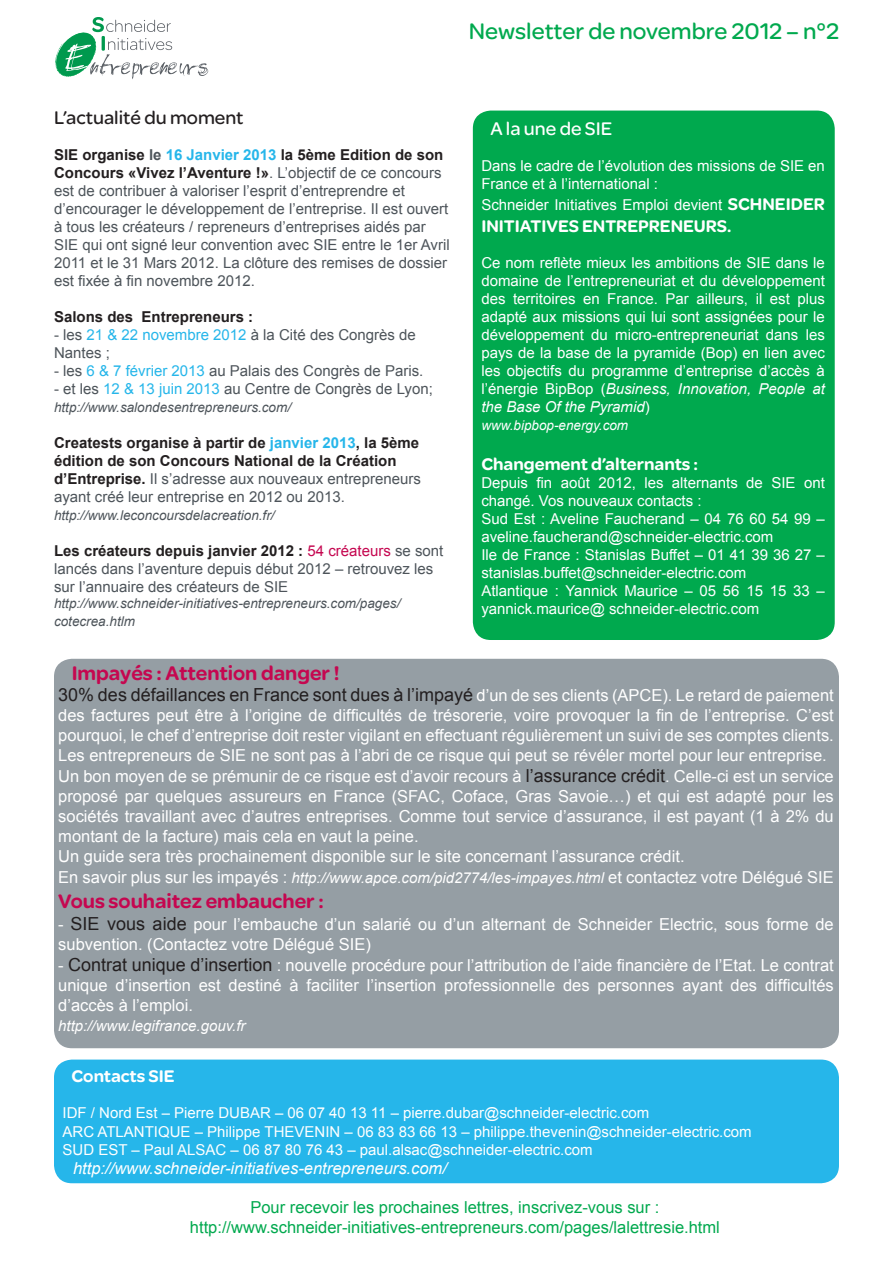
<style>
.page{position:relative;width:893px;height:1263px;background:#fff}
.page>*{position:absolute;margin:0;border:0;box-sizing:border-box;transform-origin:0 0}
.t1{font:24px "SE Optimist";color:#00a94e}
.t2{font:900 21px "SE Optimist";color:#c50750}
.t3{font:19.5px "SE Optimist";color:#231f20}
.t4{font:19.5px "SE Optimist";color:#fff}
.t5{font:18px "Arial";color:#231f20}
.t6{font:900 18px "SE Optimist";color:#fff}
.t7{font:16.5px/19.8px "Arial";color:#fff;text-align:justify}
.t8{font:16.5px/19.8px "Arial";color:#00a94e;text-align:center}
.t9{font:italic 16.5px "Arial";color:#fff}
.t10{font:15px/18px "Arial";color:#fff}
.t11{font:15px/18px "Arial";color:#4d545a}
.t12{font:700 15px/18px "Arial";color:#231f20}
.t13{font:italic 15px "Arial";color:#fff}
.t14{font:italic 13.5px/18px "Arial";color:#4d545a}
.t15{font:italic 13.5px "Arial";color:#fff}
.s1{font-weight:700;color:#231f20}
.s2{font-weight:700}
.s3{font-weight:700;color:#26b6ea}
.s4{color:#26b6ea}
.s5{font-weight:400;color:#4d545a}
.s6{color:#c50750}
.s7{font-family:"SE Optimist";font-weight:900;font-size:18px}
.s8{font-style:italic}
.s9{font-size:16.5px;color:#fff}
.s10{font-size:18px;color:#231f20}
.s11{font-style:italic;font-size:15px}
</style>
<div class="page">
<div style="left:54px;top:1059px;width:785px;height:124px;background:#26b6ea;border-radius:18px"></div>
<div style="left:54px;top:659px;width:785px;height:389px;background:#959ea4;border-radius:18px"></div>
<div style="left:473px;top:111px;width:362px;height:529px;background:#00a94e;border-radius:18px"></div>
<svg style="left:55px;top:17px;width:153px;height:62px"></svg>
<hr style="left:102px;top:36px;width:3px;height:15px;background:#00994e">
<h1 class="t1" style="left:469px;top:15px;width:372px">Newsletter de novembre 2012 – n°2</h1>
<p class="t3" style="left:54px;top:104px;width:191px">L’actualité du moment</p>
<p class="t11" style="left:54px;top:146px;width:397px"><span class="s1">SIE organise</span> <span class="s2">le</span> <span class="s3">16 Janvier 2013</span> <span class="s1">la 5ème Edition de son Concours «Vivez l’Aventure !»</span>. L’objectif de ce concours est de contribuer à valoriser l’esprit d’entreprendre et d’encourager le développement de l’entreprise. Il est ouvert à tous les créateurs / repreneurs d’entreprises aidés par SIE qui ont signé leur convention avec SIE entre le 1er Avril 2011 et le 31 Mars 2012. La clôture des remises de dossier est fixée à fin novembre 2012.</p>
<p class="t12" style="left:54px;top:308px;width:201px">Salons des Entrepreneurs :</p>
<p class="t11" style="left:54px;top:326px;width:363px">- les <span class="s4">21 &amp; 22 novembre 2012</span> à la Cité des Congrès de<br>Nantes ;</p>
<p class="t11" style="left:54px;top:362px;width:371px">- les <span class="s4">6 &amp; 7 février 2013</span> au Palais des Congrès de Paris.</p>
<p class="t11" style="left:54px;top:380px;width:380px">- et les <span class="s4">12 &amp; 13 juin 2013</span> au Centre de Congrès de Lyon;</p>
<p class="t14" style="left:54px;top:398px;width:239px">http://www.salondesentrepreneurs.com/</p>
<p class="t12" style="left:54px;top:434px;width:368px">Creatests organise à partir de <span class="s4">janvier 2013</span>, la 5ème édition de son Concours National de la Création d’Entreprise. <span class="s5">Il s’adresse aux nouveaux entrepreneurs ayant créé leur entreprise en 2012 ou 2013.</span></p>
<p class="t14" style="left:54px;top:506px;width:222px">http://www.leconcoursdelacreation.fr/</p>
<p class="t11" style="left:54px;top:542px;width:391px"><span class="s1">Les créateurs depuis janvier 2012 :</span> <span class="s6">54 créateurs</span> se sont lancés dans l’aventure depuis début 2012 – retrouvez les sur l’annuaire des créateurs de SIE</p>
<p class="t14" style="left:54px;top:595px;width:348px">http://www.schneider-initiatives-entrepreneurs.com/pages/ cotecrea.htlm</p>
<p class="t4" style="left:490px;top:115px;width:123px">A la une de SIE</p>
<p class="t10" style="left:481px;top:157px;width:345px">Dans le cadre de l’évolution des missions de SIE en<br>France et à l’international :</p>
<p class="t10" style="left:481px;top:196px;width:345px">Schneider Initiatives Emploi devient <span class="s7">SCHNEIDER</span></p>
<p class="t6" style="left:481px;top:213px;width:252px">INITIATIVES ENTREPRENEURS.</p>
<p class="t10" style="left:481px;top:254px;width:345px;text-align:justify">Ce nom reflète mieux les ambitions de SIE dans le domaine de l’entrepreneuriat et du développement des territoires en France. Par ailleurs, il est plus adapté aux missions qui lui sont assignées pour le développement du micro-entrepreneuriat dans les pays de la base de la pyramide (Bop) en lien avec les objectifs du programme d’entreprise d’accès à l’énergie BipBop (<span class="s8">Business, Innovation, People at the Base Of the Pyramid</span>)</p>
<p class="t15" style="left:481px;top:416px;width:148px">www.bipbop-energy.com</p>
<p class="t6" style="left:481px;top:451px;width:218px">Changement d’alternants :</p>
<p class="t10" style="left:481px;top:473px;width:345px">Depuis fin août 2012, les alternants de SIE ont changé. Vos nouveaux contacts :<br>Sud Est : Aveline Faucherand – 04 76 60 54 99 – aveline.faucherand@schneider-electric.com<br>Ile de France : Stanislas Buffet – 01 41 39 36 27 – stanislas.buffet@schneider-electric.com<br>Atlantique : Yannick Maurice – 05 56 15 15 33 – yannick.maurice@ schneider-electric.com</p>
<p class="t2" style="left:72px;top:658px;width:269px">Impayés : Attention danger !</p>
<p class="t5" style="left:58px;top:683px;width:777px">30% des défaillances en France sont dues à l’impayé <span class="s9">d’un de ses clients (APCE). Le retard de paiement</span></p>
<p class="t7" style="left:58px;top:706px;width:777px">des factures peut être à l’origine de difficultés de trésorerie, voire provoquer la fin de l’entreprise. C’est pourquoi, le chef d’entreprise doit rester vigilant en effectuant régulièrement un suivi de ses comptes clients.<br>Les entrepreneurs de SIE ne sont pas à l’abri de ce risque qui peut se révéler mortel pour leur entreprise.</p>
<p class="t7" style="left:58px;top:767px;width:777px;text-align:left">Un bon moyen de se prémunir de ce risque est d’avoir recours à <span class="s10">l’assurance crédit</span>. Celle-ci est un service proposé par quelques assureurs en France (SFAC, Coface, Gras Savoie…) et qui est adapté pour les sociétés travaillant avec d’autres entreprises. Comme tout service d’assurance, il est payant (1 à 2% du montant de la facture) mais cela en vaut la peine.<br>Un guide sera très prochainement disponible sur le site concernant l’assurance crédit.</p>
<p class="t7" style="left:58px;top:868px;width:777px">En savoir plus sur les impayés : <span class="s11">http://www.apce.com/pid2774/les-impayes.html</span> et contactez votre Délégué SIE</p>
<p class="t2" style="left:58px;top:886px;width:267px">Vous souhaitez embaucher :</p>
<p class="t7" style="left:58px;top:914px;width:777px">- <span class="s10">SIE vous aide</span> pour l’embauche d’un salarié ou d’un alternant de Schneider Electric, sous forme de subvention. (Contactez votre Délégué SIE)</p>
<p class="t7" style="left:58px;top:956px;width:777px">- <span class="s10">Contrat unique d’insertion</span> : nouvelle procédure pour l’attribution de l’aide financière de l’Etat. Le contrat unique d’insertion est destiné à faciliter l’insertion professionnelle des personnes ayant des difficultés d’accès à l’emploi.</p>
<p class="t13" style="left:58px;top:1016px;width:189px">http://www.legifrance.gouv.fr</p>
<p class="t6" style="left:72px;top:1064px;width:105px">Contacts SIE</p>
<p class="t10" style="left:63px;top:1104px;width:691px">IDF / Nord Est – Pierre DUBAR – 06 07 40 13 11 – pierre.dubar@schneider-electric.com<br>ARC ATLANTIQUE – Philippe THEVENIN – 06 83 83 66 13 – philippe.thevenin@schneider-electric.com<br>SUD EST – Paul ALSAC – 06 87 80 76 43 – paul.alsac@schneider-electric.com</p>
<p class="t9" style="left:73px;top:1158px;width:375px">http://www.schneider-initiatives-entrepreneurs.com/</p>
<p class="t8" style="left:190px;top:1197px;width:532px">Pour recevoir les prochaines lettres, inscrivez-vous sur : http://www.schneider-initiatives-entrepreneurs.com/pages/lalettresie.html</p>
</div>
